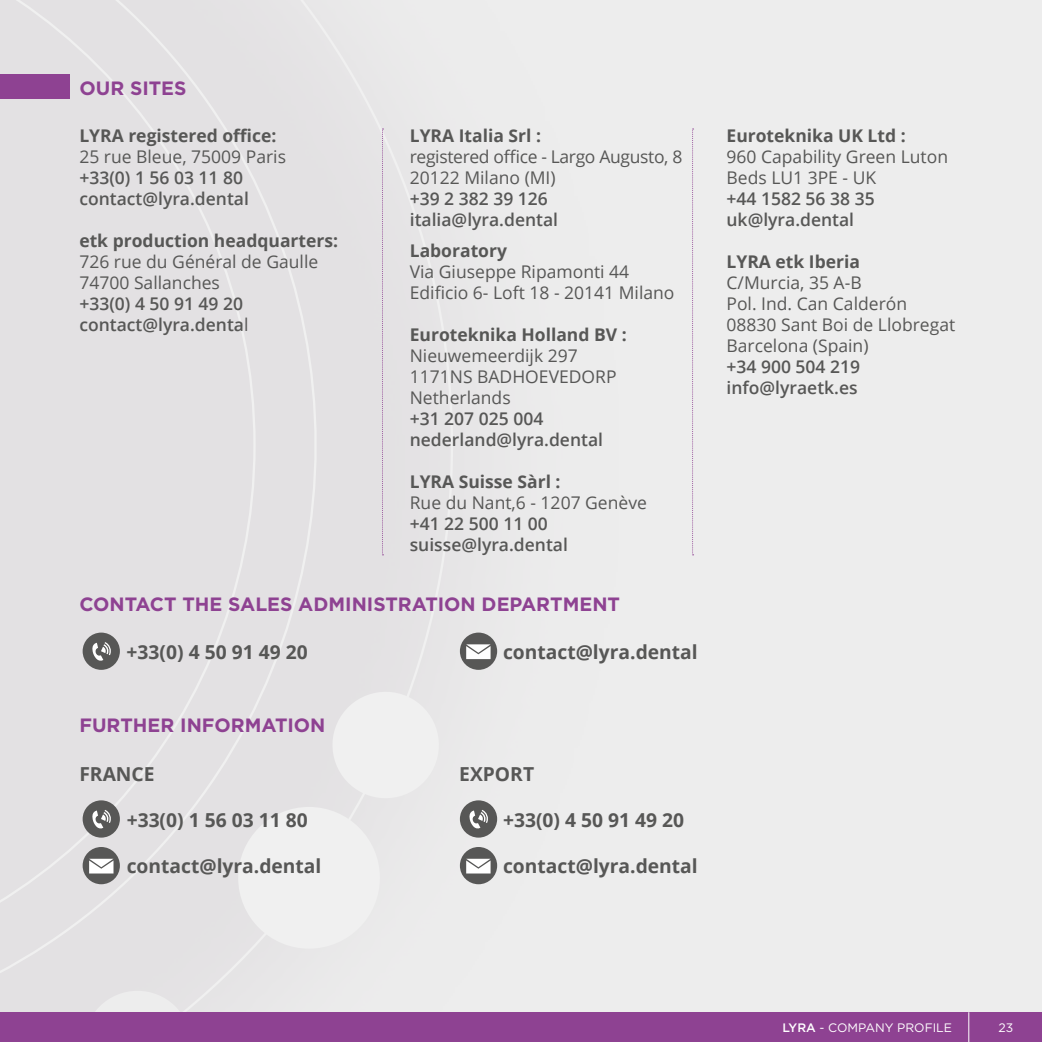
<style>
.page{position:relative;width:1042px;height:1042px;background:#ededed}
.page>*{position:absolute;margin:0;border:0;box-sizing:border-box;transform-origin:0 0}
.t1{font:700 19.25px "Open Sans";color:#575756}
.t2{font:700 19.25px "Gotham";color:#8e4292}
.t3{font:17.5px/21px "Open Sans";color:#575756}
.t4{font:600 17.5px/21px "Open Sans";color:#575756}
.t5{font:700 17.5px "Open Sans";color:#575756}
.t6{font:17.5px/21px "Open Sans";letter-spacing:-.02em;color:#575756}
.t7{font:12.25px "Gotham";color:#fff}
.s1{font-weight:400}
.s2{font-weight:500}
</style>
<div class="page">
<div style="left:377px;top:128px;width:44px;height:556px;background:#e4e2e4"></div>
<div style="left:0;top:0;width:377px;height:1012px;background:#e3e1e3"></div>
<div style="left:238px;top:807px;width:142px;height:141px;background:#f0f0f0;border-radius:50%"></div>
<svg style="left:325px;top:684px;width:62px;height:122px"></svg>
<svg style="left:84px;top:991px;width:107px;height:21px"></svg>
<div style="left:0;top:74px;width:69px;height:25px;background:#8e4292"></div>
<svg style="left:382px;top:129px;width:1px;height:426px"></svg>
<svg style="left:692px;top:129px;width:1px;height:426px"></svg>
<div style="left:0;top:1012px;width:1042px;height:30px;background:#8e4292"></div>
<hr style="left:968px;top:1012px;width:1px;height:30px;background:#fff">
<div style="left:83px;top:632px;width:37px;height:38px;background:#575756;border-radius:50%"></div>
<svg style="left:92px;top:642px;width:19px;height:19px"></svg>
<div style="left:83px;top:800px;width:37px;height:37px;background:#575756;border-radius:50%"></div>
<svg style="left:92px;top:810px;width:19px;height:19px"></svg>
<div style="left:83px;top:847px;width:37px;height:37px;background:#575756;border-radius:50%"></div>
<svg style="left:89px;top:859px;width:24px;height:14px"></svg>
<div style="left:460px;top:632px;width:37px;height:38px;background:#575756;border-radius:50%"></div>
<svg style="left:466px;top:644px;width:24px;height:15px"></svg>
<div style="left:460px;top:800px;width:37px;height:37px;background:#575756;border-radius:50%"></div>
<svg style="left:469px;top:810px;width:19px;height:19px"></svg>
<div style="left:460px;top:847px;width:37px;height:37px;background:#575756;border-radius:50%"></div>
<svg style="left:466px;top:859px;width:24px;height:14px"></svg>
<p class="t2" style="left:79px;top:77px;width:109px">OUR SITES</p>
<p class="t5" style="left:79px;top:124px;width:199px">LYRA registered office:</p>
<p class="t3" style="left:79px;top:146px;width:208px">25 rue Bleue, 75009 Paris</p>
<p class="t4" style="left:79px;top:167px;width:171px">+33(0) 1 56 03 11 80 contact@lyra.dental</p>
<p class="t5" style="left:79px;top:229px;width:260px">etk production headquarters:</p>
<p class="t3" style="left:79px;top:251px;width:240px">726 rue du Général de Gaulle<br>74700 Sallanches</p>
<p class="t4" style="left:79px;top:293px;width:171px">+33(0) 4 50 91 49 20 contact@lyra.denta<span class="s1">l</span></p>
<p class="t5" style="left:410px;top:124px;width:133px">LYRA Italia Srl :</p>
<p class="t6" style="left:410px;top:146px;width:274px">registered office - Largo Augusto, 8<br>20122 Milano (MI)</p>
<p class="t4" style="left:410px;top:188px;width:150px">+39 2 382 39 126 italia@lyra.dental</p>
<p class="t5" style="left:410px;top:239px;width:99px">Laboratory</p>
<p class="t3" style="left:410px;top:261px;width:266px">Via Giuseppe Ripamonti 44<br>Edificio 6- Loft 18 - 20141 Milano</p>
<p class="t5" style="left:410px;top:323px;width:218px">Euroteknika Holland BV :</p>
<p class="t3" style="left:410px;top:345px;width:208px">Nieuwemeerdijk 297<br>1171NS BADHOEVEDORP<br>Netherlands</p>
<p class="t4" style="left:410px;top:408px;width:195px">+31 207 025 004 nederland@lyra.dental</p>
<p class="t5" style="left:410px;top:470px;width:152px">LYRA Suisse Sàrl :</p>
<p class="t3" style="left:410px;top:492px;width:239px">Rue du Nant,6 - 1207 Genève</p>
<p class="t4" style="left:410px;top:513px;width:160px">+41 22 500 11 00 suisse@lyra.dental</p>
<p class="t2" style="left:79px;top:593px;width:542px">CONTACT THE SALES ADMINISTRATION DEPARTMENT</p>
<p class="t1" style="left:127px;top:638px;width:182px">+33(0) 4 50 91 49 20</p>
<p class="t1" style="left:503px;top:638px;width:196px">contact@lyra.dental</p>
<p class="t2" style="left:79px;top:714px;width:248px">FURTHER INFORMATION</p>
<p class="t1" style="left:79px;top:760px;width:77px">FRANCE</p>
<p class="t1" style="left:459px;top:760px;width:76px">EXPORT</p>
<p class="t1" style="left:127px;top:806px;width:182px">+33(0) 1 56 03 11 80</p>
<p class="t1" style="left:503px;top:806px;width:182px">+33(0) 4 50 91 49 20</p>
<p class="t1" style="left:127px;top:852px;width:196px">contact@lyra.dental</p>
<p class="t1" style="left:503px;top:852px;width:196px">contact@lyra.dental</p>
<p class="t5" style="left:726px;top:124px;width:181px">Euroteknika UK Ltd :</p>
<p class="t3" style="left:726px;top:146px;width:223px">960 Capability Green Luton<br>Beds LU1 3PE - UK</p>
<p class="t4" style="left:726px;top:188px;width:150px">+44 1582 56 38 35 uk@lyra.dental</p>
<p class="t5" style="left:726px;top:250px;width:135px">LYRA etk Iberia</p>
<p class="t3" style="left:726px;top:272px;width:230px">C/Murcia, 35 A-B<br>Pol. Ind. Can Calderón<br>08830 Sant Boi de Llobregat<br>Barcelona (Spain)</p>
<p class="t4" style="left:726px;top:356px;width:135px">+34 900 504 219 info@lyraetk.es</p>
<p class="t7" style="left:782px;top:1020px;width:171px"><span class="s2">LYRA</span> - COMPANY PROFILE</p>
<p class="t7" style="left:998px;top:1020px;width:16px">23</p>
</div>
